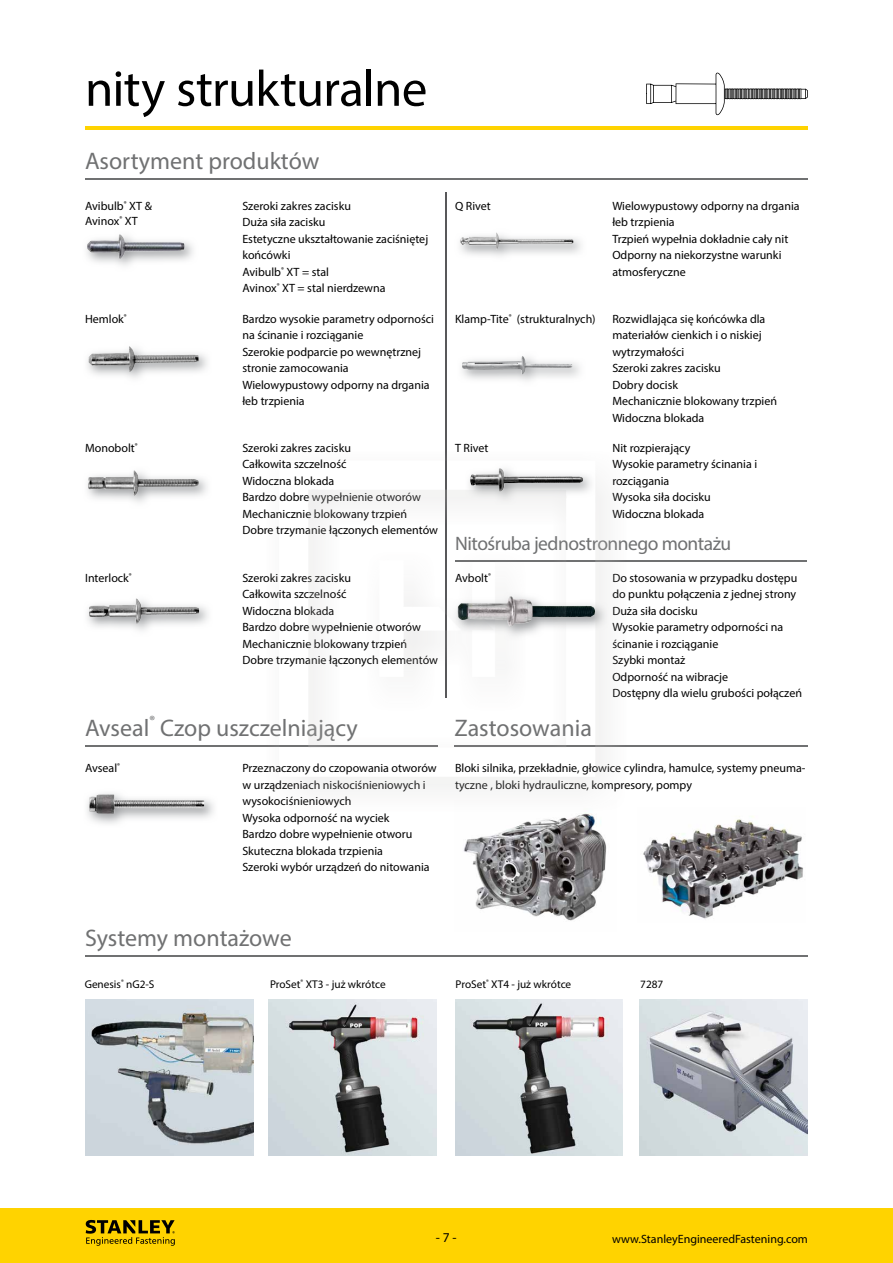
<style>
.page{position:relative;width:893px;height:1263px;background:#fff}
.page>*{position:absolute;margin:0;border:0;box-sizing:border-box;transform-origin:0 0}
.t1{font:51px "Myriad Pro";letter-spacing:-.015em;color:#000}
.t2{font:24px "Myriad Pro";color:#707172}
.t3{font:19.5px "Myriad Pro";letter-spacing:-.025em;color:#707172}
.t4{font:13.5px "Myriad Pro";color:#000}
.t5{font:12px/16.5px "Myriad Pro";color:#000}
.t6{font:11.25px "Myriad Pro";color:#000}
</style>
<div class="page">
<div style="left:0;top:1209px;width:893px;height:54px;background:#ffd300"></div>
<svg style="left:86px;top:1220px;width:89px;height:26px"></svg>
<img style="left:85px;top:999px;width:168px;height:157px">
<img style="left:640px;top:999px;width:167px;height:157px">
<img style="left:455px;top:1000px;width:167px;height:155px">
<img style="left:269px;top:1000px;width:167px;height:155px">
<svg style="left:646px;top:73px;width:162px;height:42px"></svg>
<img style="left:643px;top:816px;width:160px;height:103px">
<img style="left:463px;top:813px;width:144px;height:108px">
<hr style="left:85px;top:126px;width:723px;height:3px;background:#ffd300">
<hr style="left:446px;top:192px;width:1px;height:113px;background:#58585a">
<hr style="left:446px;top:305px;width:1px;height:129px;background:#58585a">
<hr style="left:446px;top:434px;width:1px;height:130px;background:#58585a">
<img style="left:91px;top:236px;width:102px;height:30px">
<img style="left:87px;top:234px;width:37px;height:25px">
<img style="left:459px;top:232px;width:115px;height:18px">
<img style="left:88px;top:346px;width:111px;height:26px">
<img style="left:464px;top:362px;width:116px;height:19px">
<img style="left:462px;top:356px;width:102px;height:18px">
<img style="left:88px;top:471px;width:111px;height:25px">
<img style="left:87px;top:598px;width:121px;height:33px">
<img style="left:89px;top:599px;width:110px;height:24px">
<hr style="left:85px;top:179px;width:723px;height:1px;background:#707172">
<hr style="left:85px;top:956px;width:723px;height:1px;background:#707172">
<img style="left:87px;top:793px;width:127px;height:31px">
<img style="left:89px;top:794px;width:74px;height:20px">
<hr style="left:85px;top:746px;width:64px;height:1px;background:#707172">
<hr style="left:155px;top:746px;width:283px;height:1px;background:#707172">
<hr style="left:454px;top:746px;width:354px;height:1px;background:#707172">
<hr style="left:455px;top:560px;width:352px;height:1px;background:#707172">
<img style="left:266px;top:451px;width:361px;height:337px">
<h1 class="t1" style="left:85px;top:57px;width:344px">nity strukturalne</h1>
<h2 class="t2" style="left:85px;top:146px;width:236px">Asortyment produktów</h2>
<p class="t5" style="left:85px;top:198px;width:68px;line-height:15px">Avibulb<sup>®</sup> XT &amp;<br>Avinox<sup>®</sup> XT</p>
<p class="t5" style="left:242px;top:197px;width:187px">Szeroki zakres zacisku<br>Duża siła zacisku<br>Estetyczne ukształtowanie zaciśniętej końcówki<br>Avibulb<sup>®</sup> XT = stal<br>Avinox<sup>®</sup> XT = stal nierdzewna</p>
<p class="t5" style="left:455px;top:197px;width:37px">Q Rivet</p>
<p class="t5" style="left:612px;top:197px;width:189px">Wielowypustowy odporny na drgania łeb trzpienia<br>Trzpień wypełnia dokładnie cały nit<br>Odporny na niekorzystne warunki atmosferyczne</p>
<p class="t5" style="left:85px;top:310px;width:43px">Hemlok<sup>®</sup></p>
<p class="t5" style="left:242px;top:310px;width:193px">Bardzo wysokie parametry odporności na ścinanie i rozciąganie<br>Szerokie podparcie po wewnętrznej stronie zamocowania<br>Wielowypustowy odporny na drgania łeb trzpienia</p>
<p class="t5" style="left:455px;top:310px;width:142px">Klamp-Tite<sup>®</sup> (strukturalnych)</p>
<p class="t5" style="left:612px;top:310px;width:166px">Rozwidlająca się końcówka dla materiałów cienkich i o niskiej wytrzymałości<br>Szeroki zakres zacisku<br>Dobry docisk<br>Mechanicznie blokowany trzpień<br>Widoczna blokada</p>
<p class="t5" style="left:85px;top:439px;width:54px">Monobolt<sup>®</sup></p>
<p class="t5" style="left:242px;top:439px;width:197px">Szeroki zakres zacisku<br>Całkowita szczelność<br>Widoczna blokada<br>Bardzo dobre wypełnienie otworów<br>Mechanicznie blokowany trzpień<br>Dobre trzymanie łączonych elementów</p>
<p class="t5" style="left:455px;top:439px;width:35px">T Rivet</p>
<p class="t5" style="left:612px;top:439px;width:146px">Nit rozpierający<br>Wysokie parametry ścinania i rozciągania<br>Wysoka siła docisku<br>Widoczna blokada</p>
<p class="t5" style="left:85px;top:569px;width:48px">Interlock<sup>®</sup></p>
<p class="t5" style="left:242px;top:569px;width:197px">Szeroki zakres zacisku<br>Całkowita szczelność<br>Widoczna blokada<br>Bardzo dobre wypełnienie otworów<br>Mechanicznie blokowany trzpień<br>Dobre trzymanie łączonych elementów</p>
<p class="t5" style="left:455px;top:569px;width:37px">Avbolt<sup>®</sup></p>
<p class="t5" style="left:612px;top:569px;width:191px">Do stosowania w przypadku dostępu do punktu połączenia z jednej strony<br>Duża siła docisku<br>Wysokie parametry odporności na ścinanie i rozciąganie<br>Szybki montaż<br>Odporność na wibracje<br>Dostępny dla wielu grubości połączeń</p>
<h3 class="t3" style="left:455px;top:532px;width:278px">Nitośruba jednostronnego montażu</h3>
<h2 class="t2" style="left:85px;top:713px;width:274px">Avseal<sup>®</sup> Czop uszczelniający</h2>
<h2 class="t2" style="left:454px;top:713px;width:139px">Zastosowania</h2>
<p class="t5" style="left:455px;top:760px;width:352px">Bloki silnika, przekładnie, głowice cylindra, hamulce, systemy pneuma&shy;tyczne , bloki hydrauliczne, kompresory, pompy</p>
<p class="t5" style="left:85px;top:760px;width:37px">Avseal<sup>®</sup></p>
<p class="t5" style="left:242px;top:760px;width:196px">Przeznaczony do czopowania otworów w urządzeniach niskociśnieniowych i wysokociśnieniowych<br>Wysoka odporność na wyciek<br>Bardzo dobre wypełnienie otworu<br>Skuteczna blokada trzpienia<br>Szeroki wybór urządzeń do nitowania</p>
<h2 class="t2" style="left:85px;top:923px;width:208px">Systemy montażowe</h2>
<p class="t6" style="left:85px;top:977px;width:71px">Genesis<sup>®</sup> nG2-S</p>
<p class="t6" style="left:640px;top:977px;width:25px">7287</p>
<p class="t6" style="left:270px;top:977px;width:117px">ProSet<sup>®</sup> XT3 - już wkrótce</p>
<p class="t6" style="left:456px;top:977px;width:117px">ProSet<sup>®</sup> XT4 - już wkrótce</p>
<p class="t4" style="left:436px;top:1229px;width:22px">- 7 -</p>
<p class="t5" style="left:612px;top:1231px;width:197px">www.StanleyEngineeredFastening.com</p>
</div>
